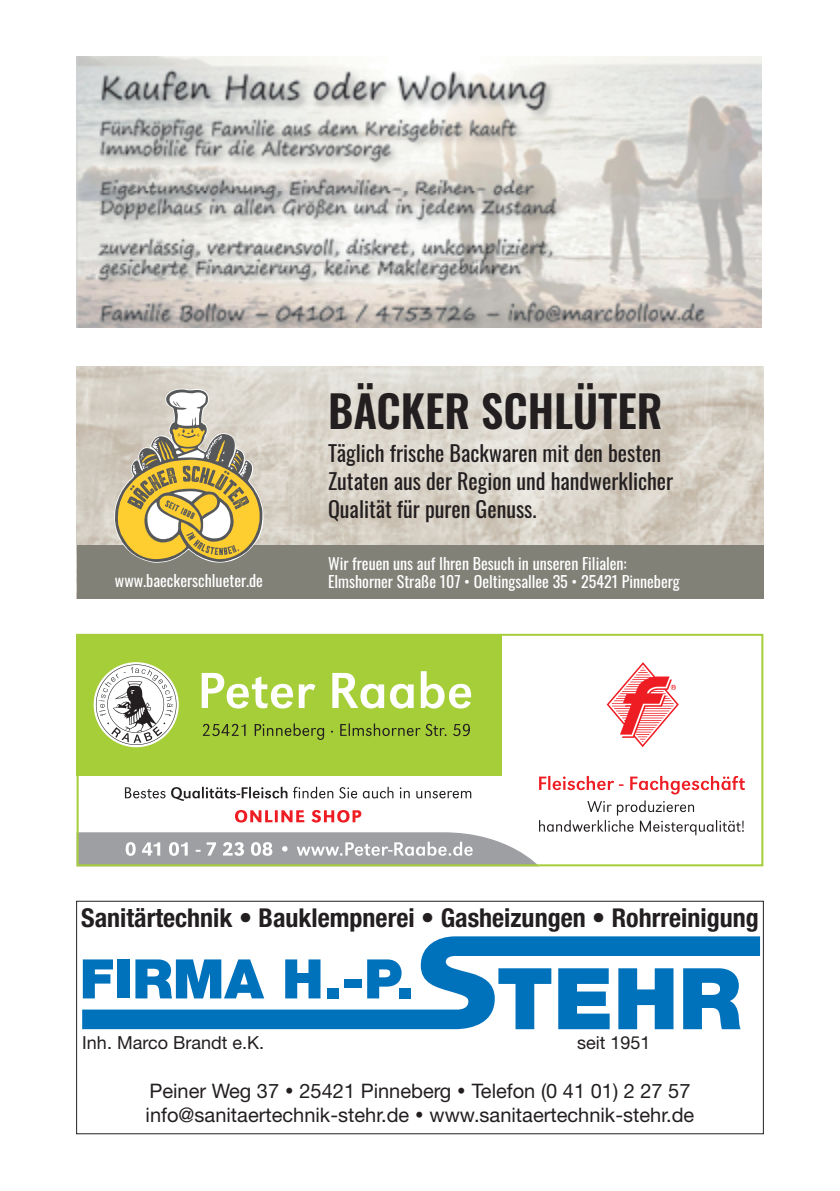
<style>
.page{position:relative;width:840px;height:1191px;background:#fff}
.page>*{position:absolute;margin:0;border:0;box-sizing:border-box;transform-origin:0 0}
.t1{font:900 85.2px "Helvetica Neue";color:#0072bc}
.t2{font:900 54.6px "Helvetica Neue";color:#0072bc}
.t3{font:600 44px "Oswald";color:#231f20}
.t4{font:700 condensed 26px "Helvetica Neue";color:#231f20}
.t5{font:22px/28px "Oswald";color:#231f20}
.t6{font:20px/24px "Helvetica Neue";color:#231f20}
.t7{font:18px "Helvetica Neue";color:#231f20}
.t8{font:16px/18px "Oswald";color:#fff}
.s1{font-family:"Eurostile Extended Two";font-weight:400;font-stretch:normal}
</style>
<div class="page">
<img style="left:77px;top:57px;width:684px;height:270px">
<img style="left:77px;top:367px;width:686px;height:178px">
<div style="left:77px;top:545px;width:686px;height:54px;background:#818178"></div>
<svg style="left:113px;top:388px;width:151px;height:175px"></svg>
<div style="left:77px;top:634px;width:425px;height:141px;background:#a6ce39"></div>
<svg style="left:201px;top:671px;width:270px;height:37px"></svg>
<svg style="left:203px;top:723px;width:266px;height:17px"></svg>
<svg style="left:80px;top:776px;width:664px;height:87px"></svg>
<svg style="left:94px;top:662px;width:85px;height:85px"></svg>
<svg style="left:96px;top:664px;width:80px;height:81px"></svg>
<svg style="left:606px;top:662px;width:72px;height:85px"></svg>
<div style="left:77px;top:634px;width:686px;height:232px;border:2px solid #a6ce39"></div>
<div style="left:76px;top:900px;width:687px;height:234px;border:1px solid #231f20"></div>
<svg style="left:82px;top:936px;width:677px;height:93px"></svg>
<p class="t8" style="left:115px;top:570px;width:149px">www.baeckerschlueter.de</p>
<h3 class="t3" style="left:328px;top:388px;width:336px">BÄCKER SCHLÜTER</h3>
<h3 class="t5" style="left:328px;top:437px;width:346px">Täglich frische Backwaren mit den besten<br>Zutaten aus der Region und handwerklicher<br>Qualität für puren Genuss.</h3>
<p class="t8" style="left:328px;top:553px;width:353px">Wir freuen uns auf Ihren Besuch in unseren Filialen:<br>Elmshorner Straße 107 • Oeltingsallee 35 • 25421 Pinneberg</p>
<h3 class="t4" style="left:81px;top:902px;width:678px">Sanitärtechnik <span class="s1">•</span> Bauklempnerei <span class="s1">•</span> Gasheizungen <span class="s1">•</span> Rohrreinigung</h3>
<h2 class="t2" style="left:80px;top:946px;width:335px">FIRMA H.-P.</h2>
<p class="t7" style="left:82px;top:1032px;width:183px">Inh. Marco Brandt e.K.</p>
<h1 class="t1" style="left:496px;top:948px;width:246px">TEHR</h1>
<p class="t7" style="left:577px;top:1032px;width:75px">seit 1951</p>
<p class="t6" style="left:145px;top:1078px;width:550px">Peiner Weg 37 • 25421 Pinneberg • Telefon (0 41 01) 2 27 57 info@sanitaertechnik-stehr.de • www.sanitaertechnik-stehr.de</p>
</div>
